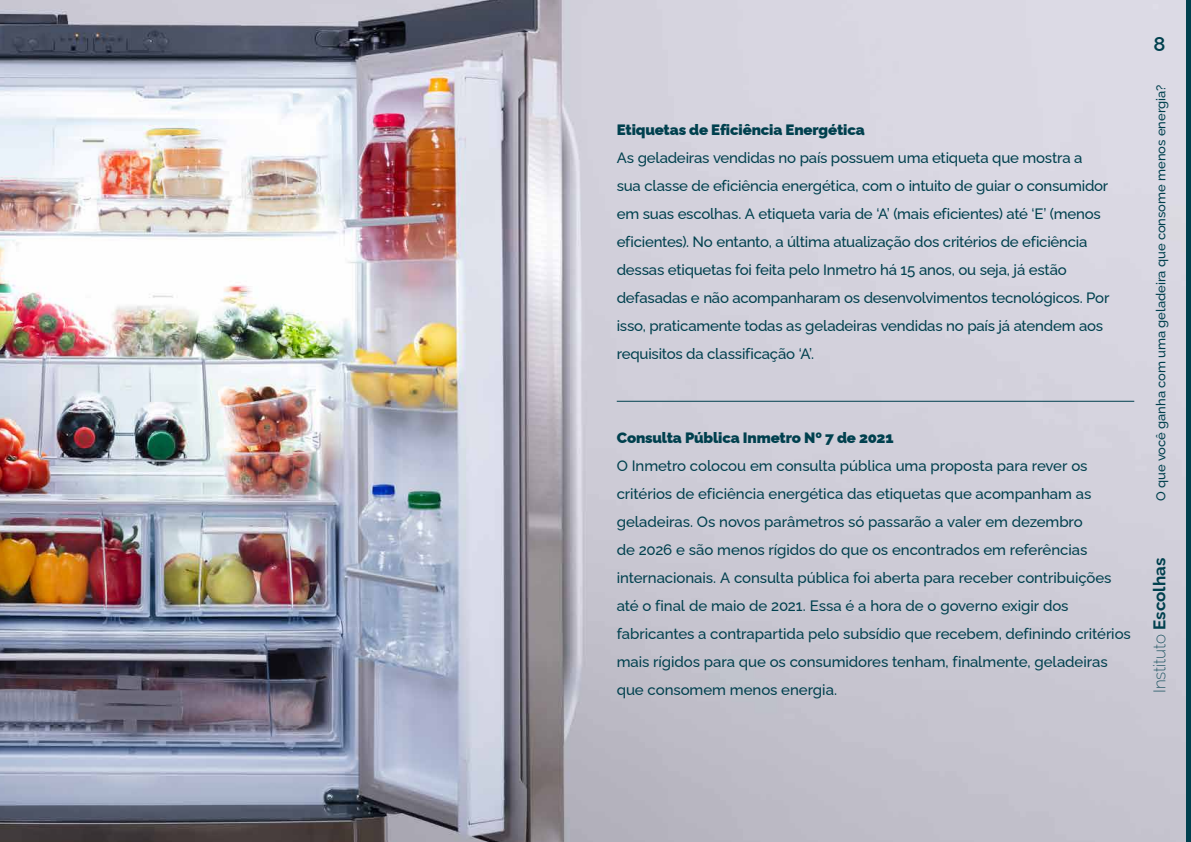
<style>
.page{position:relative;width:1191px;height:842px;background:#fff}
.page>*{position:absolute;margin:0;border:0;box-sizing:border-box;transform-origin:0 0}
.t1{font:600 20px "Raleway";color:#00404e}
.t2{font:200 17px "Raleway";letter-spacing:-.01em;color:#00404e}
.t3{font:500 15px/28px "Raleway";letter-spacing:-.01em;color:#00404e}
.t4{font:900 15px "Raleway";letter-spacing:-.01em;color:#00404e}
.t5{font:500 13px "Raleway";letter-spacing:-.005em;color:#00404e}
.s1{font-weight:700}
</style>
<div class="page">
<img style="left:0;top:0;width:1186px;height:842px">
<div style="left:1186px;top:0;width:5px;height:842px;background:#00404e"></div>
<hr style="left:617px;top:401px;width:517px;height:1px;background:#00404e">
<p class="t4" style="left:617px;top:118px;width:250px">Etiquetas de Eficiência Energética</p>
<p class="t3" style="left:617px;top:142px;width:494px">As geladeiras vendidas no país possuem uma etiqueta que mostra a sua classe de eficiência energética, com o intuito de guiar o consumidor em suas escolhas. A etiqueta varia de ‘A’ (mais eficientes) até ‘E’ (menos eficientes). No entanto, a última atualização dos critérios de eficiência dessas etiquetas foi feita pelo Inmetro há 15 anos, ou seja, já estão defasadas e não acompanharam os desenvolvimentos tecnológicos. Por isso, praticamente todas as geladeiras vendidas no país já atendem aos requisitos da classificação ‘A’.</p>
<p class="t4" style="left:617px;top:426px;width:278px">Consulta Pública Inmetro Nº 7 de 2021</p>
<p class="t3" style="left:617px;top:450px;width:515px">O Inmetro colocou em consulta pública uma proposta para rever os critérios de eficiência energética das etiquetas que acompanham as geladeiras. Os novos parâmetros só passarão a valer em dezembro<br>de 2026 e são menos rígidos do que os encontrados em referências internacionais. A consulta pública foi aberta para receber contribuições até o final de maio de 2021. Essa é a hora de o governo exigir dos fabricantes a contrapartida pelo subsídio que recebem, definindo critérios mais rígidos para que os consumidores tenham, finalmente, geladeiras que consomem menos energia.</p>
<h1 class="t1" style="left:1153px;top:28px;width:14px">8</h1>
<p class="t5" style="left:1150px;top:501px;width:418px;rotate:-90deg">O que você ganha com uma geladeira que consome menos energia?</p>
<p class="t2" style="left:1145px;top:693px;width:137px;rotate:-90deg">Instituto <span class="s1">Escolhas</span></p>
</div>
